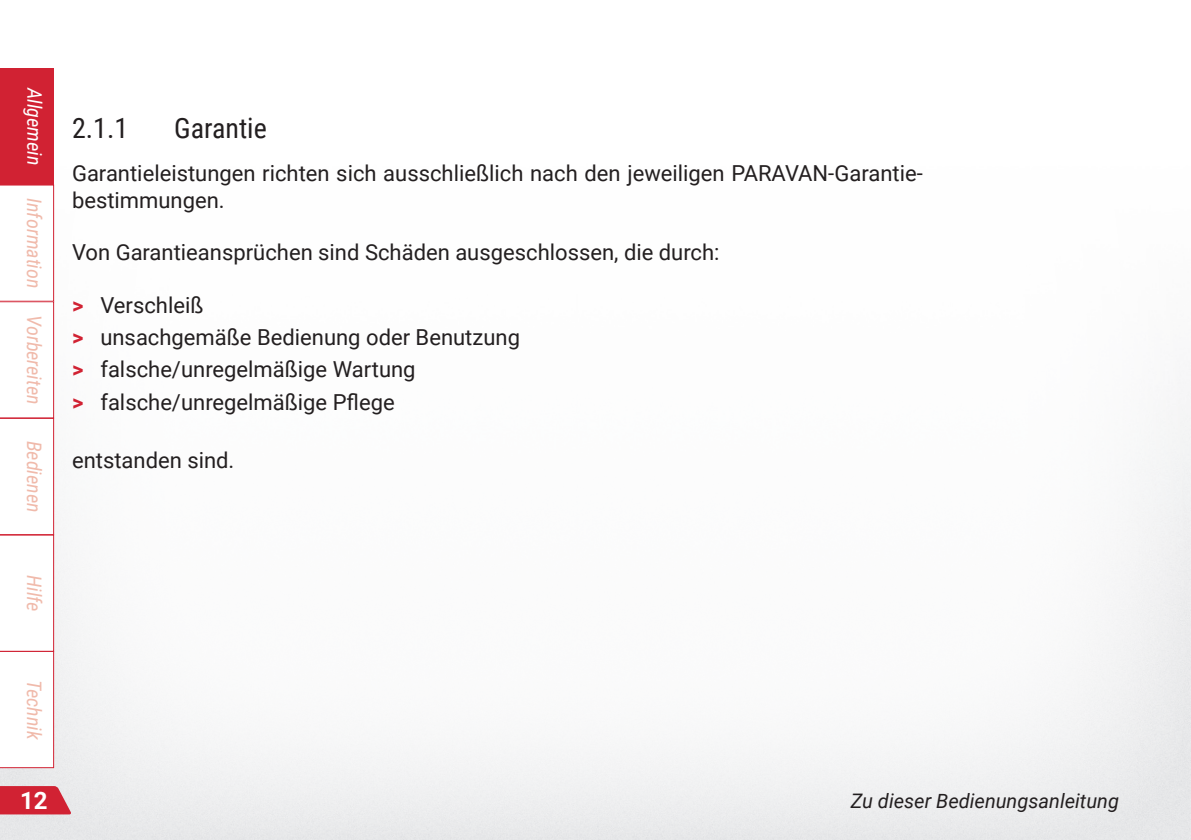
<style>
.page{position:relative;width:1191px;height:840px;background:#fff}
.page>*{position:absolute;margin:0;border:0;box-sizing:border-box;transform-origin:0 0}
.t1{font:28px "Roboto Condensed";color:#231f20}
.t2{font:700 24px "Roboto";color:#fff}
.Text-Doku{font:22px/26.4px "Roboto";color:#231f20}
.t3{font:italic 20px "Roboto Condensed";color:#f0baab}
.t4{font:italic 20px "Roboto";color:#231f20}
.t5{font:italic 20px "Roboto Condensed";color:#fff}
.s1{font-weight:700;color:#d12233}
</style>
<div class="page">
<svg style="left:1190px;top:731px;width:1px;height:108px"></svg>
<div style="left:0;top:68px;width:54px;height:117px;background:#d12233"></div>
<svg style="left:0;top:185px;width:54px;height:582px"></svg>
<svg style="left:0;top:785px;width:71px;height:29px;background:#d33b4a"></svg>
<p class="t5" style="left:49px;top:88px;width:79px;rotate:90deg">Allgemein</p>
<p class="t3" style="left:48px;top:198px;width:92px;rotate:90deg">Information</p>
<p class="t3" style="left:48px;top:315px;width:91px;rotate:90deg">Vorbereiten</p>
<p class="t3" style="left:48px;top:440px;width:73px;rotate:90deg">Bedienen</p>
<p class="t3" style="left:48px;top:574px;width:38px;rotate:90deg">Hilfe</p>
<p class="t3" style="left:48px;top:679px;width:61px;rotate:90deg">Technik</p>
<p class="t1" style="left:72px;top:108px;width:58px">2.1.1</p>
<p class="t1" style="left:174px;top:108px;width:94px">Garantie</p>
<p class="Text-Doku" style="left:72px;top:159px;width:852px">Garantieleistungen richten sich ausschließlich nach den jeweiligen PARAVAN-Garantie&shy;bestimmungen.</p>
<p class="Text-Doku" style="left:72px;top:238px;width:649px">Von Garantieansprüchen sind Schäden ausgeschlossen, die durch:</p>
<p class="Text-Doku" style="left:72px;top:291px;width:133px"><span class="s1">&gt;</span> Verschleiß</p>
<p class="Text-Doku" style="left:72px;top:323px;width:449px"><span class="s1">&gt;</span> unsachgemäße Bedienung oder Benutzung</p>
<p class="Text-Doku" style="left:72px;top:355px;width:345px"><span class="s1">&gt;</span> falsche/unregelmäßige Wartung</p>
<p class="Text-Doku" style="left:72px;top:387px;width:324px"><span class="s1">&gt;</span> falsche/unregelmäßige Pflege</p>
<p class="Text-Doku" style="left:72px;top:446px;width:164px">entstanden sind.</p>
<p class="t2" style="left:20px;top:783px;width:29px">12</p>
<p class="t4" style="left:850px;top:786px;width:270px">Zu dieser Bedienungsanleitung</p>
</div>
